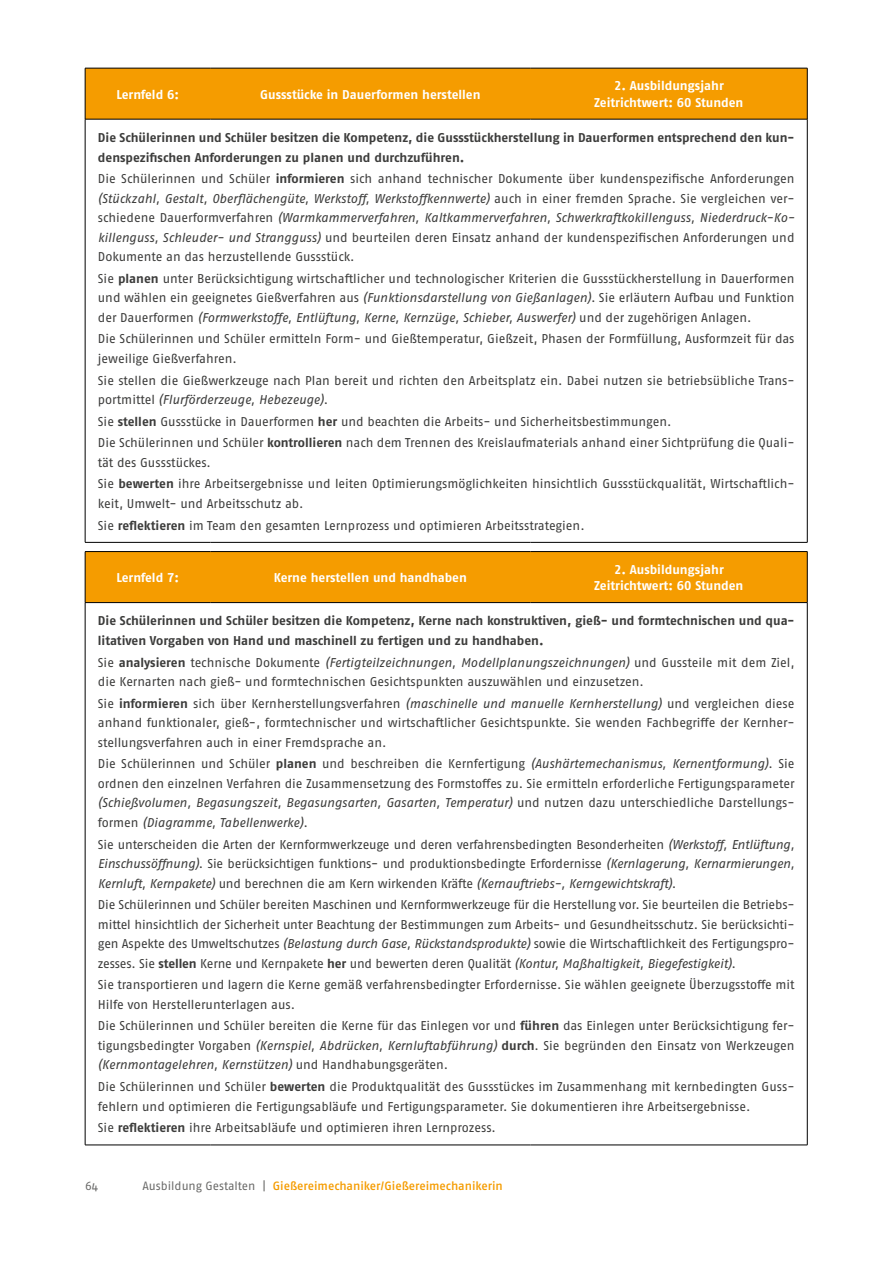
<style>
.page{position:relative;width:893px;height:1263px;background:#fff}
.page>*{position:absolute;margin:0;border:0;box-sizing:border-box;transform-origin:0 0}
.id232{font:12.75px/19.5px "Fago Pro";letter-spacing:-.005em;color:#3c3c3b;text-align:justify}
.id232-2{font:700 12.75px/19.5px "Fago Pro";color:#3c3c3b}
.id251{font:700 12.75px/16.5px "Fago Pro";color:#fff;text-align:center}
.t1{font:500 12px "Fago Pro";letter-spacing:-.005em;color:#f59c00}
.t2{font:12px "Fago Pro";color:#6b6b6a}
.s1{font-weight:700}
.s2{font-style:italic}
.s3{font-weight:400;color:#6b6b6a}
</style>
<div class="page">
<div style="left:86px;top:69px;width:721px;height:50px;background:#f59c00"></div>
<hr style="left:85px;top:68px;width:125px;height:1px;background:#000">
<hr style="left:85px;top:68px;width:1px;height:51px;background:#000">
<hr style="left:210px;top:68px;width:320px;height:1px;background:#000">
<hr style="left:530px;top:68px;width:277px;height:1px;background:#000">
<hr style="left:807px;top:68px;width:1px;height:51px;background:#000">
<hr style="left:85px;top:119px;width:125px;height:1px;background:#000">
<hr style="left:85px;top:119px;width:1px;height:423px;background:#000">
<hr style="left:210px;top:119px;width:320px;height:1px;background:#000">
<hr style="left:530px;top:119px;width:277px;height:1px;background:#000">
<hr style="left:807px;top:119px;width:1px;height:423px;background:#000">
<hr style="left:85px;top:542px;width:125px;height:1px;background:#000">
<hr style="left:210px;top:542px;width:320px;height:1px;background:#000">
<hr style="left:530px;top:542px;width:277px;height:1px;background:#000">
<div style="left:86px;top:552px;width:721px;height:50px;background:#f59c00"></div>
<hr style="left:85px;top:551px;width:125px;height:1px;background:#000">
<hr style="left:85px;top:552px;width:1px;height:50px;background:#000">
<hr style="left:210px;top:551px;width:320px;height:1px;background:#000">
<hr style="left:530px;top:551px;width:277px;height:1px;background:#000">
<hr style="left:807px;top:552px;width:1px;height:50px;background:#000">
<hr style="left:85px;top:602px;width:125px;height:1px;background:#000">
<hr style="left:85px;top:603px;width:1px;height:542px;background:#000">
<hr style="left:210px;top:602px;width:320px;height:1px;background:#000">
<hr style="left:530px;top:602px;width:277px;height:1px;background:#000">
<hr style="left:807px;top:603px;width:1px;height:542px;background:#000">
<hr style="left:85px;top:1145px;width:125px;height:1px;background:#000">
<hr style="left:210px;top:1145px;width:320px;height:1px;background:#000">
<hr style="left:530px;top:1145px;width:277px;height:1px;background:#000">
<p class="id251" style="left:116px;top:86px;width:64px">Lernfeld 6:</p>
<p class="id251" style="left:260px;top:86px;width:222px">Gussstücke in Dauerformen herstellen</p>
<p class="id251" style="left:594px;top:78px;width:151px">2. Ausbildungsjahr<br>Zeitrichtwert: 60 Stunden</p>
<p class="id232-2" style="left:98px;top:128px;width:698px">Die Schülerinnen und Schüler besitzen die Kompetenz, die Gussstückherstellung in Dauerformen entsprechend den kun&shy;denspezifischen Anforderungen zu planen und durchzuführen.</p>
<p class="id232" style="left:98px;top:169px;width:698px">Die Schülerinnen und Schüler <span class="s1">informieren</span> sich anhand technischer Dokumente über kundenspezifische Anforderungen <span class="s2">(Stückzahl, Gestalt, Oberflächengüte, Werkstoff, Werkstoffkennwerte)</span> auch in einer fremden Sprache. Sie vergleichen ver&shy;schiedene Dauerformverfahren <span class="s2">(Warmkammerverfahren, Kaltkammerverfahren, Schwerkraftkokillenguss, Niederdruck-Ko&shy;killenguss, Schleuder- und Strangguss)</span> und beurteilen deren Einsatz anhand der kundenspezifischen Anforderungen und Dokumente an das herzustellende Gussstück.</p>
<p class="id232" style="left:98px;top:269px;width:698px">Sie <span class="s1">planen</span> unter Berücksichtigung wirtschaftlicher und technologischer Kriterien die Gussstückherstellung in Dauerformen und wählen ein geeignetes Gießverfahren aus <span class="s2">(Funktionsdarstellung von Gießanlagen).</span> Sie erläutern Aufbau und Funktion der Dauerformen <span class="s2">(Formwerkstoffe, Entlüftung, Kerne, Kernzüge, Schieber, Auswerfer)</span> und der zugehörigen Anlagen.</p>
<p class="id232" style="left:98px;top:329px;width:698px">Die Schülerinnen und Schüler ermitteln Form- und Gießtemperatur, Gießzeit, Phasen der Formfüllung, Ausformzeit für das jeweilige Gießverfahren.</p>
<p class="id232" style="left:98px;top:370px;width:698px">Sie stellen die Gießwerkzeuge nach Plan bereit und richten den Arbeitsplatz ein. Dabei nutzen sie betriebsübliche Trans&shy;portmittel <span class="s2">(Flurförderzeuge, Hebezeuge)</span>.</p>
<p class="id232" style="left:98px;top:411px;width:575px">Sie <span class="s1">stellen</span> Gussstücke in Dauerformen <span class="s1">her</span> und beachten die Arbeits- und Sicherheitsbestimmungen.</p>
<p class="id232" style="left:98px;top:433px;width:698px">Die Schülerinnen und Schüler <span class="s1">kontrollieren</span> nach dem Trennen des Kreislaufmaterials anhand einer Sichtprüfung die Quali&shy;tät des Gussstückes.</p>
<p class="id232" style="left:98px;top:474px;width:698px">Sie <span class="s1">bewerten</span> ihre Arbeitsergebnisse und leiten Optimierungsmöglichkeiten hinsichtlich Gussstückqualität, Wirtschaftlich&shy;keit, Umwelt- und Arbeitsschutz ab.</p>
<p class="id232" style="left:98px;top:515px;width:488px">Sie <span class="s1">reflektieren</span> im Team den gesamten Lernprozess und optimieren Arbeitsstrategien.</p>
<p class="id251" style="left:116px;top:569px;width:64px">Lernfeld 7:</p>
<p class="id251" style="left:274px;top:569px;width:195px">Kerne herstellen und handhaben</p>
<p class="id251" style="left:594px;top:561px;width:151px">2. Ausbildungsjahr<br>Zeitrichtwert: 60 Stunden</p>
<p class="id232-2" style="left:98px;top:611px;width:698px">Die Schülerinnen und Schüler besitzen die Kompetenz, Kerne nach konstruktiven, gieß- und formtechnischen und qua&shy;litativen Vorgaben von Hand und maschinell zu fertigen und zu handhaben.</p>
<p class="id232" style="left:98px;top:652px;width:698px">Sie <span class="s1">analysieren</span> technische Dokumente <span class="s2">(Fertigteilzeichnungen, Modellplanungszeichnungen)</span> und Gussteile mit dem Ziel, die Kernarten nach gieß- und formtechnischen Gesichtspunkten auszuwählen und einzusetzen.</p>
<p class="id232" style="left:98px;top:693px;width:698px">Sie <span class="s1">informieren</span> sich über Kernherstellungsverfahren <span class="s2">(maschinelle und manuelle Kernherstellung)</span> und vergleichen diese anhand funktionaler, gieß-, formtechnischer und wirtschaftlicher Gesichtspunkte. Sie wenden Fachbegriffe der Kernher&shy;stellungsverfahren auch in einer Fremdsprache an.</p>
<p class="id232" style="left:98px;top:754px;width:698px">Die Schülerinnen und Schüler <span class="s1">planen</span> und beschreiben die Kernfertigung <span class="s2">(Aushärtemechanismus, Kernentformung)</span>. Sie ordnen den einzelnen Verfahren die Zusammensetzung des Formstoffes zu. Sie ermitteln erforderliche Fertigungsparameter <span class="s2">(Schießvolumen, Begasungszeit, Begasungsarten, Gasarten, Temperatur)</span> und nutzen dazu unterschiedliche Darstellungs&shy;formen <span class="s2">(Diagramme, Tabellenwerke).</span></p>
<p class="id232" style="left:98px;top:834px;width:698px">Sie unterscheiden die Arten der Kernformwerkzeuge und deren verfahrensbedingten Besonderheiten <span class="s2">(Werkstoff, Entlüftung, Einschussöffnung)</span>. Sie berücksichtigen funktions- und produktionsbedingte Erfordernisse <span class="s2">(Kernlagerung, Kernarmierungen, Kernluft, Kernpakete)</span> und berechnen die am Kern wirkenden Kräfte <span class="s2">(Kernauftriebs-, Kerngewichtskraft).</span></p>
<p class="id232" style="left:98px;top:895px;width:698px">Die Schülerinnen und Schüler bereiten Maschinen und Kernformwerkzeuge für die Herstellung vor. Sie beurteilen die Betriebs&shy;mittel hinsichtlich der Sicherheit unter Beachtung der Bestimmungen zum Arbeits- und Gesundheitsschutz. Sie berücksichti&shy;gen Aspekte des Umweltschutzes <span class="s2">(Belastung durch Gase, Rückstandsprodukte)</span> sowie die Wirtschaftlichkeit des Fertigungspro&shy;zesses. Sie <span class="s1">stellen</span> Kerne und Kernpakete <span class="s1">her</span> und bewerten deren Qualität <span class="s2">(Kontur, Maßhaltigkeit, Biegefestigkeit).</span></p>
<p class="id232" style="left:98px;top:975px;width:698px">Sie transportieren und lagern die Kerne gemäß verfahrensbedingter Erfordernisse. Sie wählen geeignete Überzugsstoffe mit<br>Hilfe von Herstellerunterlagen aus.</p>
<p class="id232" style="left:98px;top:1016px;width:698px">Die Schülerinnen und Schüler bereiten die Kerne für das Einlegen vor und <span class="s1">führen</span> das Einlegen unter Berücksichtigung fer&shy;tigungsbedingter Vorgaben <span class="s2">(Kernspiel, Abdrücken, Kernluftabführung)</span> <span class="s1">durch</span>. Sie begründen den Einsatz von Werkzeugen <span class="s2">(Kernmontagelehren, Kernstützen)</span> und Handhabungsgeräten.</p>
<p class="id232" style="left:98px;top:1077px;width:698px">Die Schülerinnen und Schüler <span class="s1">bewerten</span> die Produktqualität des Gussstückes im Zusammenhang mit kernbedingten Guss&shy;fehlern und optimieren die Fertigungsabläufe und Fertigungsparameter. Sie dokumentieren ihre Arbeitsergebnisse.</p>
<p class="id232" style="left:98px;top:1118px;width:400px">Sie <span class="s1">reflektieren</span> ihre Arbeitsabläufe und optimieren ihren Lernprozess.</p>
<p class="t2" style="left:85px;top:1178px;width:15px">64</p>
<p class="t1" style="left:142px;top:1178px;width:362px"><span class="s3">Ausbildung Gestalten |</span> Gießereimechaniker/Gießereimechanikerin</p>
</div>
